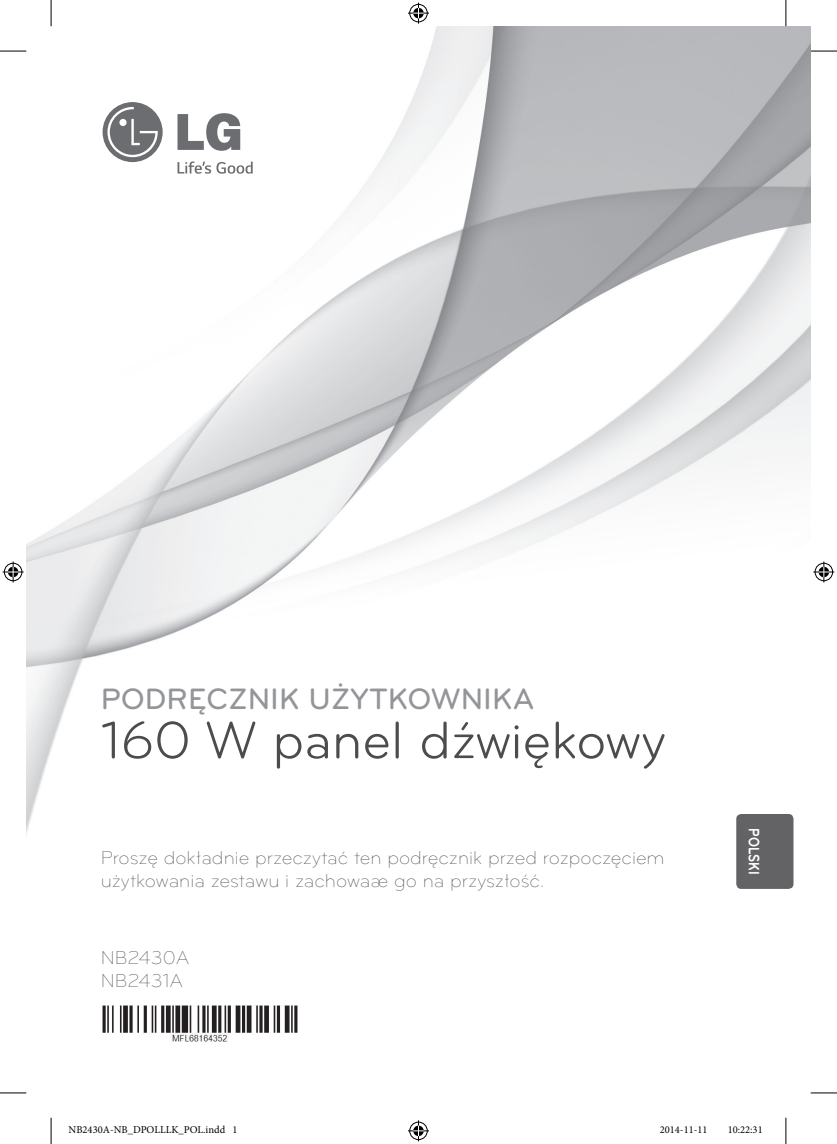
<style>
.page{position:relative;width:837px;height:1144px;background:#fff}
.page>*{position:absolute;margin:0;border:0;box-sizing:border-box;transform-origin:0 0}
.t1{font:54.25px "Bryant LG";color:#4b4c4d}
.t2{font:500 30.62px "Bryant LG";color:#939598}
.t3{font:300 19.25px/23.1px "Bryant LG";color:#4b4c4d}
.t4{font:700 15.75px "Bryant LG";color:#fff;scale:.82 1}
.t5{font:10.5px "Minion Pro";color:#000}
</style>
<div class="page">
<img style="left:26px;top:26px;width:784px;height:1092px">
<img style="left:102px;top:1006px;width:195px;height:35px">
<svg style="left:102px;top:102px;width:60px;height:60px"></svg>
<svg style="left:177px;top:113px;width:63px;height:38px"></svg>
<svg style="left:177px;top:161px;width:76px;height:13px"></svg>
<div style="left:736px;top:814px;width:57px;height:75px;background:#636366;border-radius:5px"></div>
<svg style="left:0;top:51px;width:26px;height:1px"></svg>
<svg style="left:810px;top:51px;width:26px;height:1px"></svg>
<svg style="left:0;top:1092px;width:26px;height:1px"></svg>
<svg style="left:810px;top:1092px;width:26px;height:1px"></svg>
<svg style="left:51px;top:0;width:1px;height:26px"></svg>
<svg style="left:51px;top:1118px;width:1px;height:26px"></svg>
<svg style="left:785px;top:0;width:1px;height:26px"></svg>
<svg style="left:785px;top:1118px;width:1px;height:26px"></svg>
<svg style="left:408px;top:3px;width:21px;height:21px"></svg>
<svg style="left:408px;top:1120px;width:21px;height:21px"></svg>
<svg style="left:3px;top:561px;width:21px;height:21px"></svg>
<svg style="left:813px;top:561px;width:21px;height:21px"></svg>
<h2 class="t2" style="left:101px;top:680px;width:435px">PODRĘCZNIK UŻYTKOWNIKA</h2>
<h1 class="t1" style="left:101px;top:708px;width:566px">160 W panel dźwiękowy</h1>
<p class="t3" style="left:101px;top:846px;width:565px">Proszę dokładnie przeczytać ten podręcznik przed rozpoczęciem użytkowania zestawu i zachowaæ go na przyszłość.</p>
<p class="t3" style="left:101px;top:946px;width:90px">NB2430A<br>NB2431A</p>
<p class="t4" style="left:763px;top:828px;width:58px;rotate:90deg">POLSKI</p>
<p class="t5" style="left:69px;top:1123px;width:170px">NB2430A-NB_DPOLLLK_POL.indd 1</p>
<p class="t5" style="left:659px;top:1123px;width:49px">2014-11-11</p>
<p class="t5" style="left:727px;top:1123px;width:37px">10:22:31</p>
</div>
